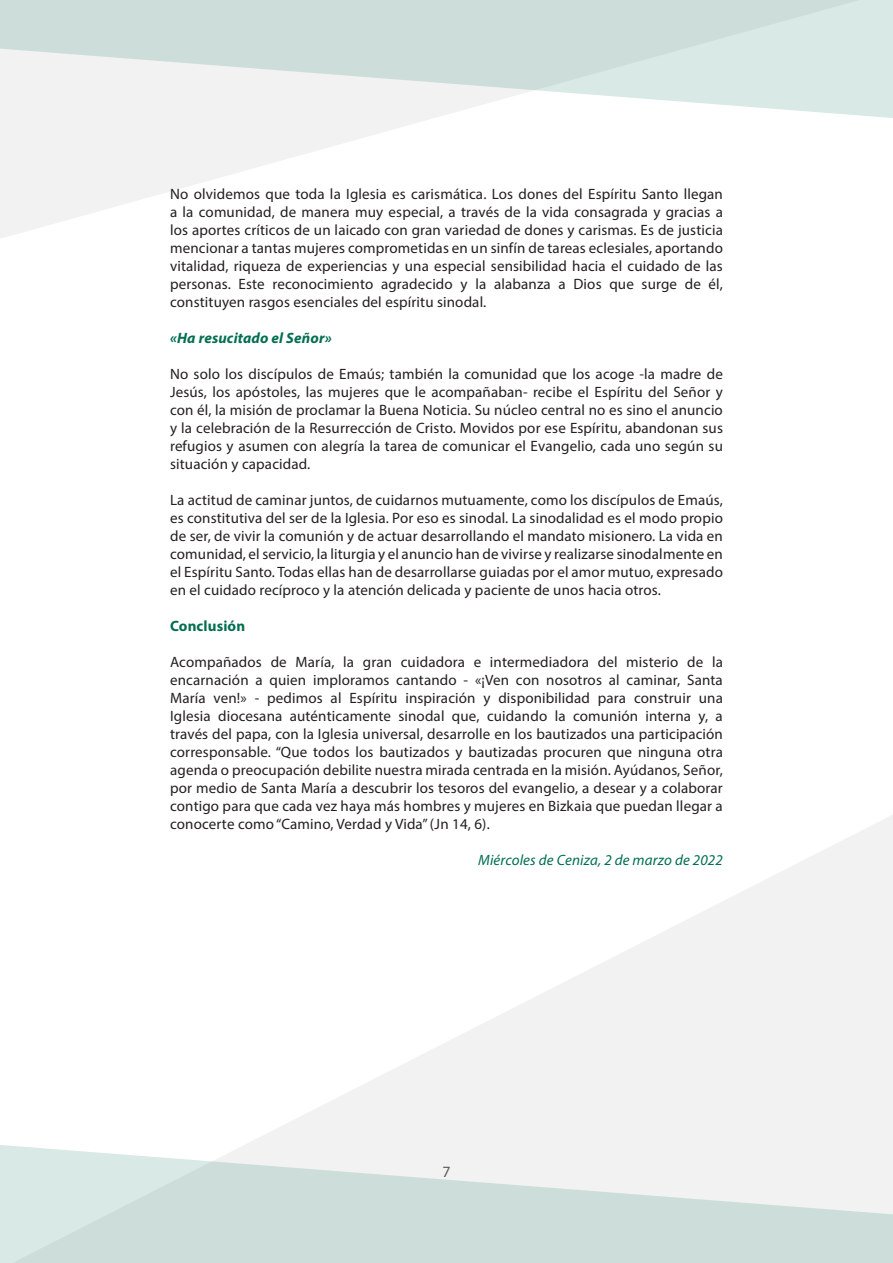
<style>
.page{position:relative;width:893px;height:1263px;background:#fff}
.page>*{position:absolute;margin:0;border:0;box-sizing:border-box;transform-origin:0 0}
.t1{font:15.75px "Myriad Pro";color:#57585a}
.t2{font:15px/18px "Myriad Pro";letter-spacing:.01em;color:#231f20;text-align:justify}
.t3{font:italic 15px "Myriad Pro";letter-spacing:.01em;color:#006e51}
.t4{font:italic 700 15px "Myriad Pro";letter-spacing:.01em;color:#006e51}
.t5{font:700 15px "Myriad Pro";letter-spacing:.01em;color:#006e51}
</style>
<div class="page">
<svg style="left:0;top:119px;width:428px;height:119px;fill:#f2f2f2"></svg>
<svg style="left:0;top:0;width:893px;height:119px"></svg>
<svg style="left:248px;top:815px;width:645px;height:329px;fill:#f2f2f2"></svg>
<svg style="left:0;top:1144px;width:893px;height:119px;fill:#cddeda"></svg>
<p class="t2" style="left:170px;top:185px;width:554px">No olvidemos que toda la Iglesia es carismática. Los dones del Espíritu Santo llegan a la comunidad, de manera muy especial, a través de la vida consagrada y gracias a los aportes críticos de un laicado con gran variedad de dones y carismas. Es de justicia mencionar a tantas mujeres comprometidas en un sinfín de tareas eclesiales, aportando vitalidad, riqueza de experiencias y una especial sensibilidad hacia el cuidado de las personas. Este reconocimiento agradecido y la alabanza a Dios que surge de él, constituyen rasgos esenciales del espíritu sinodal.</p>
<p class="t4" style="left:170px;top:329px;width:163px">«Ha resucitado el Señor»</p>
<p class="t2" style="left:170px;top:365px;width:554px">No solo los discípulos de Emaús; también la comunidad que los acoge -la madre de Jesús, los apóstoles, las mujeres que le acompañaban- recibe el Espíritu del Señor y con él, la misión de proclamar la Buena Noticia. Su núcleo central no es sino el anuncio y la celebración de la Resurrección de Cristo. Movidos por ese Espíritu, abandonan sus refugios y asumen con alegría la tarea de comunicar el Evangelio, cada uno según su situación y capacidad.</p>
<p class="t2" style="left:170px;top:491px;width:554px">La actitud de caminar juntos, de cuidarnos mutuamente, como los discípulos de Emaús, es constitutiva del ser de la Iglesia. Por eso es sinodal. La sinodalidad es el modo propio de ser, de vivir la comunión y de actuar desarrollando el mandato misionero. La vida en comunidad, el servicio, la liturgia y el anuncio han de vivirse y realizarse sinodalmente en el Espíritu Santo. Todas ellas han de desarrollarse guiadas por el amor mutuo, expresado en el cuidado recíproco y la atención delicada y paciente de unos hacia otros.</p>
<p class="t5" style="left:170px;top:616px;width:77px">Conclusión</p>
<p class="t2" style="left:170px;top:653px;width:554px">Acompañados de María, la gran cuidadora e intermediadora del misterio de la encarnación a quien imploramos cantando - «¡Ven con nosotros al caminar, Santa María ven!» - pedimos al Espíritu inspiración y disponibilidad para construir una Iglesia diocesana auténticamente sinodal que, cuidando la comunión interna y, a través del papa, con la Iglesia universal, desarrolle en los bautizados una participación corresponsable. “Que todos los bautizados y bautizadas procuren que ninguna otra agenda o preocupación debilite nuestra mirada centrada en la misión. Ayúdanos, Señor, por medio de Santa María a descubrir los tesoros del evangelio, a desear y a colaborar contigo para que cada vez haya más hombres y mujeres en Bizkaia que puedan llegar a conocerte como “Camino, Verdad y Vida” (Jn 14, 6).</p>
<p class="t3" style="left:478px;top:851px;width:246px">Miércoles de Ceniza, 2 de marzo de 2022</p>
<p class="t1" style="left:442px;top:1162px;width:10px">7</p>
</div>
